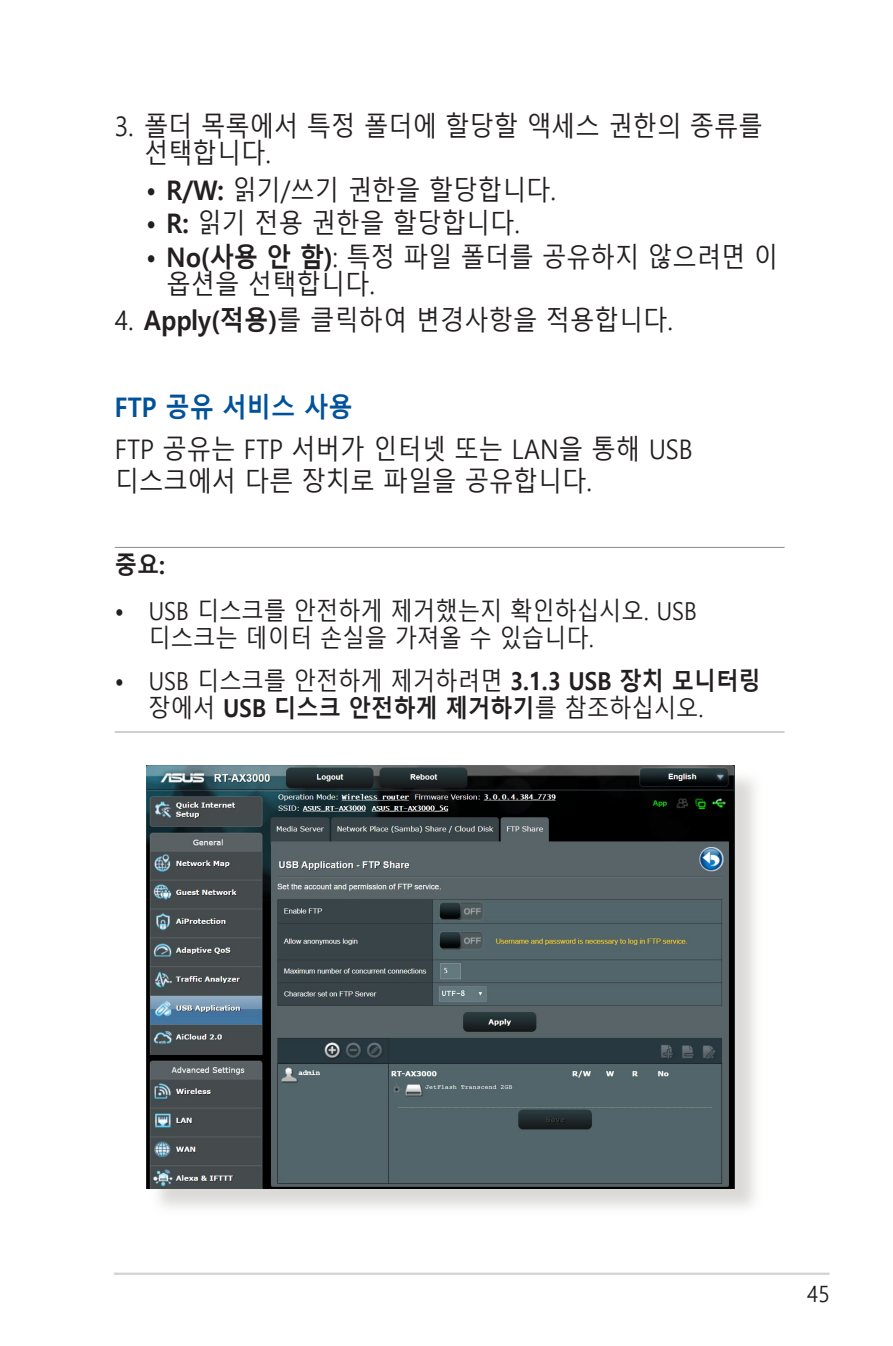
<style>
.page{position:relative;width:893px;height:1346px;background:#fff}
.page>*{position:absolute;margin:0;border:0;box-sizing:border-box;transform-origin:0 0}
.t1{font:27px/27px "Malgun Gothic";color:#231f20;scale:.9 1}
.t2{font:700 27px "Malgun Gothic";color:#01529a;scale:.9 1}
.t3{font:24.75px/27px "Malgun Gothic";color:#231f20;scale:.9 1}
.t4{font:700 24.75px "Malgun Gothic";color:#231f20;scale:.9 1}
.t5{font:22.5px "Malgun Gothic";color:#231f20;scale:.9 1}
.s1{font-weight:700}
</style>
<div class="page">
<hr style="left:114px;top:1272px;width:715px;height:3px;background:#d1d2d4">
<hr style="left:115px;top:547px;width:669px;height:1px;background:#939598">
<hr style="left:115px;top:731px;width:669px;height:1px;background:#a8a9ad">
<div style="left:150px;top:769px;width:613px;height:447px;background:#cfcecb;opacity:.75"></div>
<img style="left:147px;top:765px;width:588px;height:423px">
<p class="t1" style="left:144px;top:113px;width:689px;text-indent:-29px">3. 폴더 목록에서 특정 폴더에 할당할 액세스 권한의 종류를 선택합니다.</p>
<p class="t1" style="left:146px;top:177px;width:457px">• <span class="s1">R/W:</span> 읽기/쓰기 권한을 할당합니다.</p>
<p class="t1" style="left:146px;top:210px;width:417px">• <span class="s1">R:</span> 읽기 전용 권한을 할당합니다.</p>
<p class="t1" style="left:166px;top:244px;width:681px;text-indent:-20px">• <span class="s1">No(사용 안 함)</span>: 특정 파일 폴더를 공유하지 않으려면 이 옵션을 선택합니다.</p>
<p class="t1" style="left:115px;top:307px;width:621px">4. <span class="s1">Apply(적용)</span>를 클릭하여 변경사항을 적용합니다.</p>
<p class="t2" style="left:115px;top:391px;width:266px">FTP 공유 서비스 사용</p>
<p class="t1" style="left:115px;top:433px;width:644px;line-height:32.4px">FTP 공유는 FTP 서버가 인터넷 또는 LAN을 통해 USB 디스크에서 다른 장치로 파일을 공유합니다.</p>
<p class="t4" style="left:115px;top:550px;width:57px">중요:</p>
<p class="t3" style="left:149px;top:598px;width:611px;text-indent:-34px">• USB 디스크를 안전하게 제거했는지 확인하십시오. USB 디스크는 데이터 손실을 가져올 수 있습니다.</p>
<p class="t3" style="left:149px;top:668px;width:682px;text-indent:-34px">• USB 디스크를 안전하게 제거하려면 <span class="s1">3.1.3 USB 장치 모니터링 </span>장에서 <span class="s1">USB 디스크 안전하게 제거하기</span>를 참조하십시오.</p>
<p class="t5" style="left:807px;top:1281px;width:26px">45</p>
</div>
